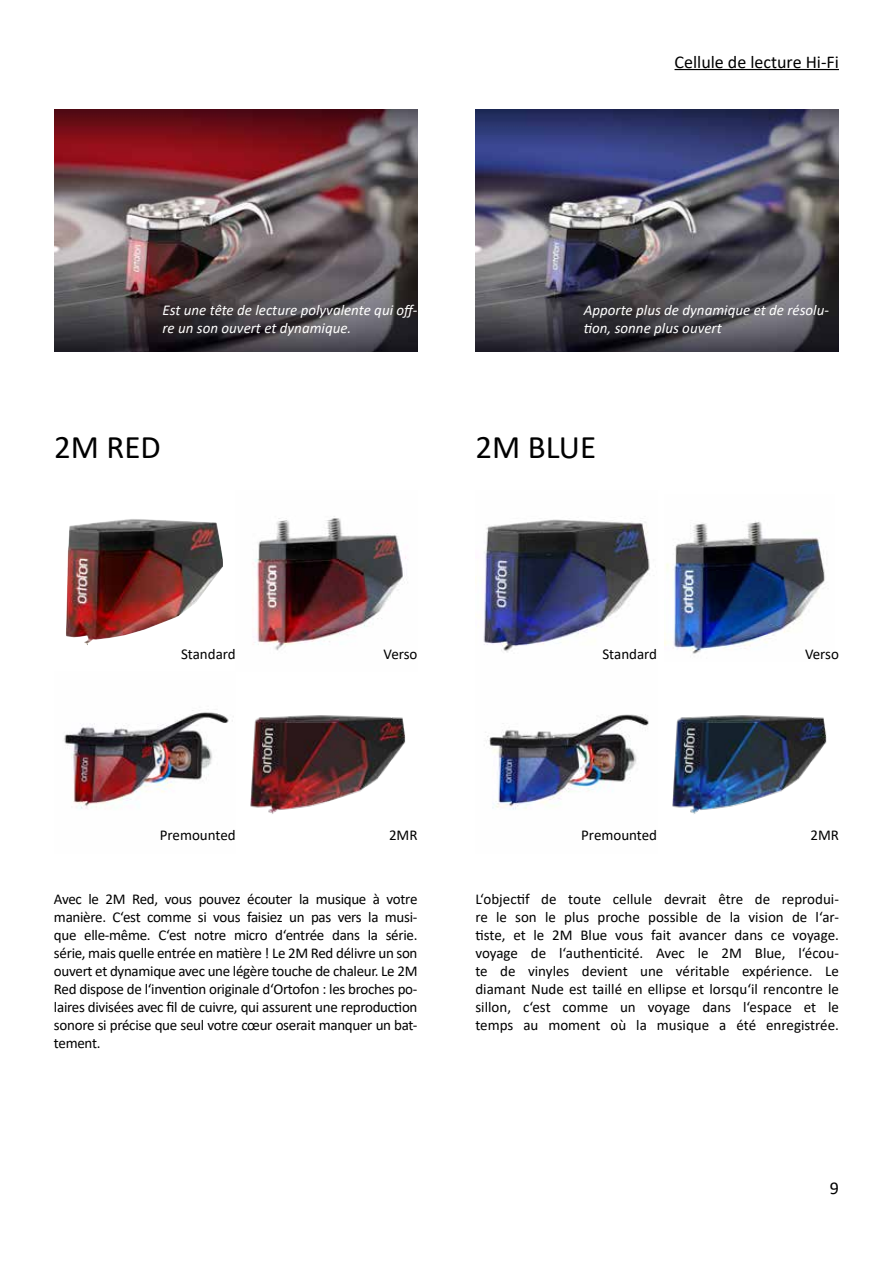
<style>
.page{position:relative;width:893px;height:1263px;background:#fff}
.page>*{position:absolute;margin:0;border:0;box-sizing:border-box;transform-origin:0 0}
.t1{font:33px "Calibri";color:#000}
.t2{font:18px "Calibri";color:#000}
.t3{font:15px/18px "Calibri";letter-spacing:-.005em;color:#000;text-align:justify}
.t4{font:italic 15px/18px "Calibri";color:#fff}
</style>
<div class="page">
<img style="left:54px;top:109px;width:364px;height:243px">
<img style="left:475px;top:109px;width:364px;height:243px">
<img style="left:66px;top:519px;width:157px;height:126px">
<img style="left:475px;top:519px;width:175px;height:134px">
<img style="left:252px;top:516px;width:156px;height:135px">
<img style="left:664px;top:521px;width:161px;height:133px">
<img style="left:64px;top:710px;width:342px;height:104px">
<img style="left:485px;top:714px;width:342px;height:100px">
<hr style="left:674px;top:69px;width:165px;height:1px;background:#000">
<p class="t2" style="left:674px;top:49px;width:166px">Cellule de lecture Hi-Fi</p>
<p class="t4" style="left:162px;top:301px;width:256px">Est une tête de lecture polyvalente qui off&shy;re un son ouvert et dynamique.</p>
<p class="t4" style="left:584px;top:301px;width:247px">Apporte plus de dynamique et de résolu&shy;tion, sonne plus ouvert</p>
<h1 class="t1" style="left:54px;top:424px;width:108px">2M RED</h1>
<h1 class="t1" style="left:475px;top:424px;width:122px">2M BLUE</h1>
<p class="t3" style="left:181px;top:644px;width:56px">Standard</p>
<p class="t3" style="left:602px;top:644px;width:56px">Standard</p>
<p class="t3" style="left:384px;top:644px;width:35px">Verso</p>
<p class="t3" style="left:805px;top:644px;width:35px">Verso</p>
<p class="t3" style="left:160px;top:826px;width:77px">Premounted</p>
<p class="t3" style="left:389px;top:826px;width:30px">2MR</p>
<p class="t3" style="left:581px;top:826px;width:77px">Premounted</p>
<p class="t3" style="left:810px;top:826px;width:30px">2MR</p>
<p class="t3" style="left:54px;top:889px;width:365px">Avec le 2M Red, vous pouvez écouter la musique à votre manière. C‘est comme si vous faisiez un pas vers la musi&shy;que elle-même. C‘est notre micro d‘entrée dans la série. série, mais quelle entrée en matière ! Le 2M Red délivre un son ouvert et dynamique avec une légère touche de chaleur. Le 2M Red dispose de l‘invention originale d‘Ortofon : les broches po&shy;laires divisées avec fil de cuivre, qui assurent une reproduction sonore si précise que seul votre cœur oserait manquer un bat&shy;tement.</p>
<p class="t3" style="left:475px;top:889px;width:365px">L‘objectif de toute cellule devrait être de reprodui&shy;re le son le plus proche possible de la vision de l‘ar&shy;tiste, et le 2M Blue vous fait avancer dans ce voyage. voyage de l‘authenticité. Avec le 2M Blue, l‘écou&shy;te de vinyles devient une véritable expérience. Le diamant Nude est taillé en ellipse et lorsqu‘il rencontre le sillon, c‘est comme un voyage dans l‘espace et le temps au moment où la musique a été enregistrée.</p>
<p class="t2" style="left:830px;top:1175px;width:11px">9</p>
</div>
